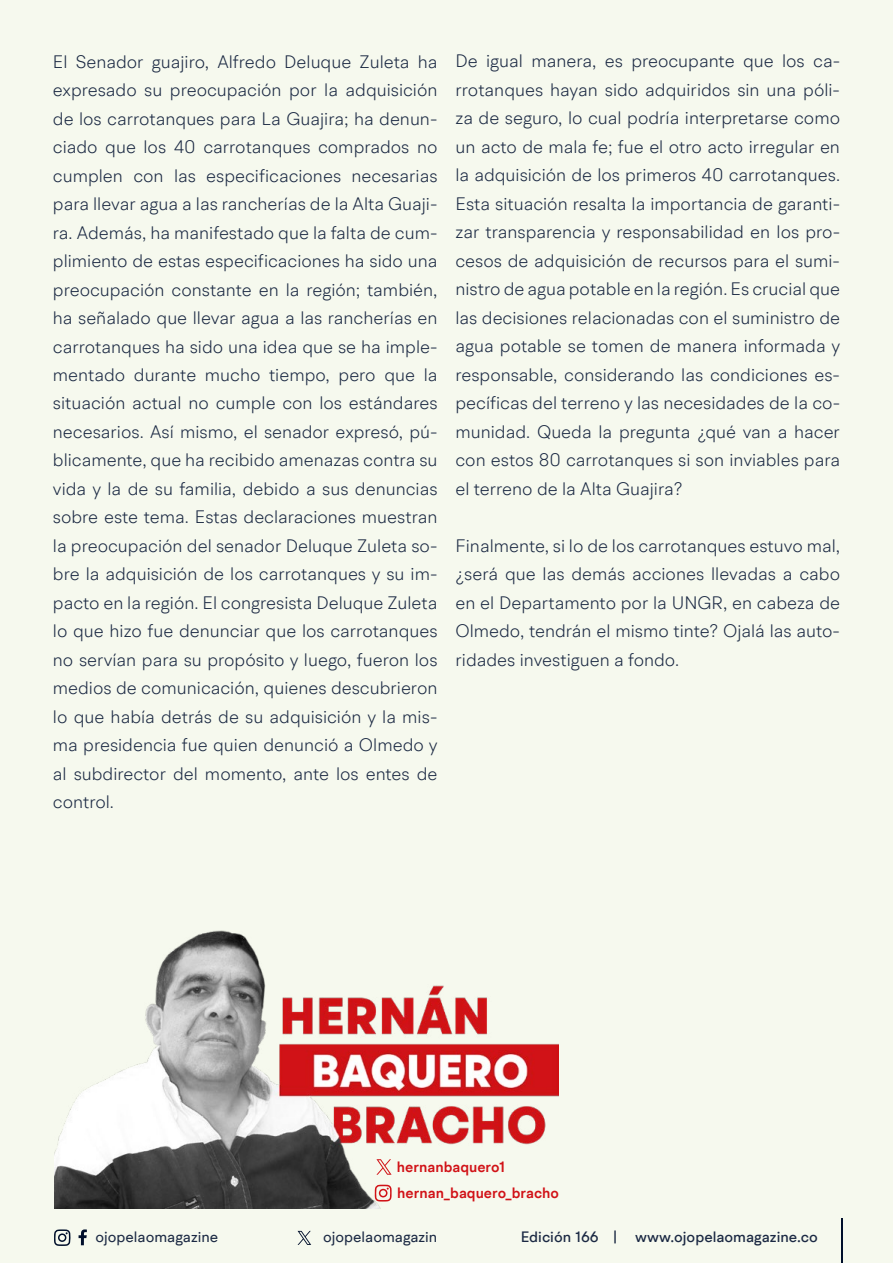
<style>
.page{position:relative;width:893px;height:1263px;background:#f6f9ee}
.page>*{position:absolute;margin:0;border:0;box-sizing:border-box;transform-origin:0 0}
.t1{font:300 18px/28.5px "BR Hendrix";color:#1b2943;text-align:justify}
.t2{font:500 15px "BR Hendrix";color:#1b2943}
.t3{font:15px "BR Hendrix";color:#1b2943}
.t4{font:600 14.55px "BR Hendrix";color:#d11217}
</style>
<div class="page">
<svg style="left:79px;top:1229px;width:8px;height:16px"></svg>
<svg style="left:54px;top:1229px;width:17px;height:17px"></svg>
<hr style="left:841px;top:1219px;width:1px;height:44px;background:#000f2b">
<svg style="left:298px;top:1231px;width:13px;height:14px"></svg>
<img style="left:54px;top:931px;width:504px;height:278px">
<svg style="left:375px;top:1185px;width:17px;height:16px"></svg>
<svg style="left:376px;top:1159px;width:16px;height:16px"></svg>
<p class="t1" style="left:53px;top:47px;width:386px">El Senador guajiro, Alfredo Deluque Zuleta ha expresado su preocupación por la adquisición de los carrotanques para La Guajira; ha denun&shy;ciado que los 40 carrotanques comprados no cumplen con las especificaciones necesarias para llevar agua a las rancherías de la Alta Guaji&shy;ra. Además, ha manifestado que la falta de cum&shy;plimiento de estas especificaciones ha sido una preocupación constante en la región; también, ha señalado que llevar agua a las rancherías en carrotanques ha sido una idea que se ha imple&shy;mentado durante mucho tiempo, pero que la situación actual no cumple con los estándares necesarios. Así mismo, el senador expresó, pú&shy;blicamente, que ha recibido amenazas contra su vida y la de su familia, debido a sus denuncias sobre este tema. Estas declaraciones muestran la preocupación del senador Deluque Zuleta so&shy;bre la adquisición de los carrotanques y su im&shy;pacto en la región. El congresista Deluque Zuleta lo que hizo fue denunciar que los carrotanques no servían para su propósito y luego, fueron los medios de comunicación, quienes descubrieron lo que había detrás de su adquisición y la mis&shy;ma presidencia fue quien denunció a Olmedo y al subdirector del momento, ante los entes de control.</p>
<p class="t1" style="left:455px;top:47px;width:386px">De igual manera, es preocupante que los ca&shy;rrotanques hayan sido adquiridos sin una póli&shy;za de seguro, lo cual podría interpretarse como un acto de mala fe; fue el otro acto irregular en la adquisición de los primeros 40 carrotanques.<br>Esta situación resalta la importancia de garanti&shy;zar transparencia y responsabilidad en los pro&shy;cesos de adquisición de recursos para el sumi&shy;nistro de agua potable en la región. Es crucial que las decisiones relacionadas con el suministro de agua potable se tomen de manera informada y responsable, considerando las condiciones es&shy;pecíficas del terreno y las necesidades de la co&shy;munidad. Queda la pregunta ¿qué van a hacer con estos 80 carrotanques si son inviables para el terreno de la Alta Guajira?</p>
<p class="t1" style="left:455px;top:531px;width:386px">Finalmente, si lo de los carrotanques estuvo mal, ¿será que las demás acciones llevadas a cabo en el Departamento por la UNGR, en cabeza de Olmedo, tendrán el mismo tinte? Ojalá las auto&shy;ridades investiguen a fondo.</p>
<p class="t4" style="left:397px;top:1158px;width:109px">hernanbaquero1</p>
<p class="t4" style="left:397px;top:1184px;width:163px">hernan_baquero_bracho</p>
<p class="t3" style="left:96px;top:1227px;width:124px">ojopelaomagazine</p>
<p class="t3" style="left:323px;top:1227px;width:116px">ojopelaomagazin</p>
<p class="t2" style="left:521px;top:1227px;width:299px">Edición 166 | www.ojopelaomagazine.co</p>
</div>
